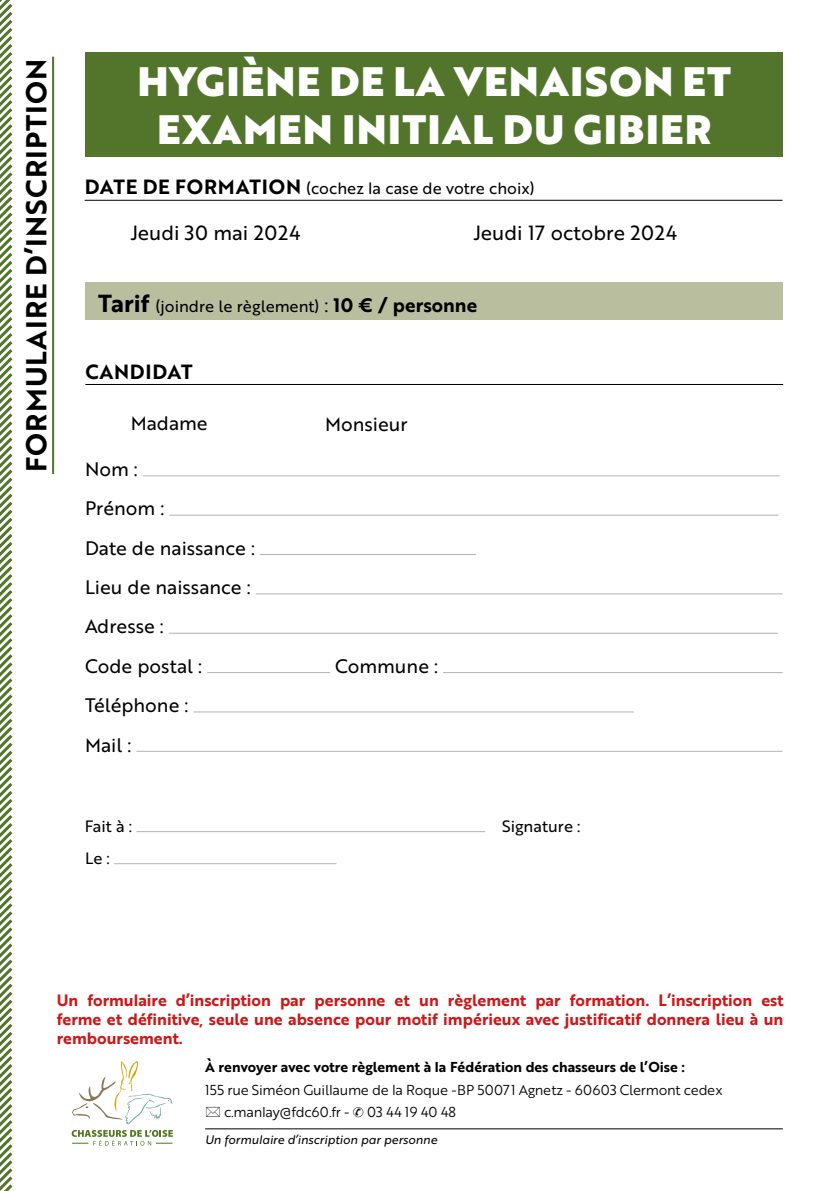
<style>
.page{position:relative;width:840px;height:1191px;background:#fff}
.page>*{position:absolute;margin:0;border:0;box-sizing:border-box;transform-origin:0 0}
.t1{font:40px/48px "Brother 1816 Black";letter-spacing:.03em;color:#fff;text-align:center}
.t2{font:28px "Brother 1816 Bold";letter-spacing:.04em;color:#000}
.t3{font:20px "Brother 1816 Regular";color:#000}
.t4{font:20px "Brother 1816 Bold";letter-spacing:.04em;color:#000}
.t5{font:19px/39.4px "Brother 1816 Regular";color:#000}
.t6{font:16px/19.2px "Brother 1816 Bold";color:#cd1719;text-align:justify}
.t7{font:16px "Brother 1816 Regular";color:#000}
.t8{font:14px/22.4px "Brother 1816 Book";letter-spacing:-.02em;color:#000}
.t9{font:14px "Brother 1816 Bold";color:#000}
.t10{font:12px "Brother 1816 Regular Italic";color:#000}
.s1{font-family:"Brother 1816 Bold";font-size:20px}
.s2{font-family:"Brother 1816 Bold";font-size:24px}
.s3{font-size:19px}
.s4{font-family:"Brother 1816 Bold";font-size:19px}
</style>
<div class="page">
<div style="left:85px;top:282px;width:697px;height:38px;background:#b9bf9e"></div>
<hr style="left:52px;top:57px;width:2px;height:417px;background:#52752b">
<hr style="left:136px;top:831px;width:349px;height:1px;background:#b3b2b2">
<div style="left:85px;top:52px;width:697px;height:105px;background:#52752b"></div>
<hr style="left:114px;top:863px;width:222px;height:1px;background:#b3b2b2">
<svg style="left:0;top:0;width:13px;height:1191px"></svg>
<hr style="left:85px;top:200px;width:697px;height:1px;background:#000">
<hr style="left:143px;top:475px;width:636px;height:1px;background:#b3b2b2">
<hr style="left:169px;top:515px;width:609px;height:1px;background:#b3b2b2">
<hr style="left:260px;top:554px;width:215px;height:1px;background:#b3b2b2">
<hr style="left:255px;top:593px;width:527px;height:1px;background:#b3b2b2">
<hr style="left:169px;top:633px;width:608px;height:1px;background:#b3b2b2">
<hr style="left:207px;top:672px;width:123px;height:1px;background:#b3b2b2">
<hr style="left:443px;top:672px;width:339px;height:1px;background:#b3b2b2">
<hr style="left:193px;top:711px;width:440px;height:1px;background:#b3b2b2">
<hr style="left:136px;top:751px;width:646px;height:1px;background:#b3b2b2">
<hr style="left:85px;top:384px;width:697px;height:1px;background:#000">
<svg style="left:72px;top:1130px;width:101px;height:15px"></svg>
<svg style="left:72px;top:1061px;width:100px;height:63px"></svg>
<hr style="left:205px;top:1128px;width:577px;height:1px;background:#000">
<h2 class="t2" style="left:15px;top:472px;width:415px;rotate:-90deg">FORMULAIRE D’INSCRIPTION</h2>
<h1 class="t1" style="left:137px;top:56px;width:594px">HYGIÈNE DE LA VENAISON ET<br>EXAMEN INITIAL DU GIBIER</h1>
<p class="t7" style="left:85px;top:177px;width:451px"><span class="s1">DATE DE FORMATION</span> (cochez la case de votre choix)</p>
<p class="t3" style="left:131px;top:218px;width:171px">Jeudi 30 mai 2024</p>
<p class="t3" style="left:473px;top:218px;width:204px">Jeudi 17 octobre 2024</p>
<p class="t7" style="left:98px;top:294px;width:380px"><span class="s2">Tarif</span> (joindre le règlement) <span class="s3">:</span> <span class="s4">10 € / personne</span></p>
<p class="t4" style="left:85px;top:356px;width:109px">CANDIDAT</p>
<p class="t5" style="left:131px;top:402px;width:78px">Madame</p>
<p class="t5" style="left:325px;top:404px;width:84px">Monsieur</p>
<p class="t5" style="left:85px;top:449px;width:171px">Nom :<br>Prénom :<br>Date de naissance :<br>Lieu de naissance :<br>Adresse :<br>Code postal :</p>
<p class="t5" style="left:85px;top:685px;width:105px">Téléphone :<br>Mail :</p>
<p class="t5" style="left:335px;top:645px;width:104px">Commune :</p>
<p class="t7" style="left:85px;top:814px;width:49px">Fait à :</p>
<p class="t7" style="left:502px;top:814px;width:80px">Signature :</p>
<p class="t7" style="left:85px;top:846px;width:26px">Le :</p>
<p class="t6" style="left:57px;top:989px;width:728px">Un formulaire d’inscription par personne et un règlement par formation. L’inscription est ferme et définitive, seule une absence pour motif impérieux avec justificatif donnera lieu à un remboursement.</p>
<p class="t9" style="left:205px;top:1056px;width:481px">À renvoyer avec votre règlement à la Fédération des chasseurs de l’Oise :</p>
<p class="t8" style="left:224px;top:1078px;width:499px;text-indent:-19px">155 rue Siméon Guillaume de la Roque -BP 50071 Agnetz - 60603 Clermont cedex c.manlay@fdc60.fr - ✆ 03 44 19 40 48</p>
<p class="t10" style="left:205px;top:1130px;width:233px">Un formulaire d’inscription par personne</p>
</div>
